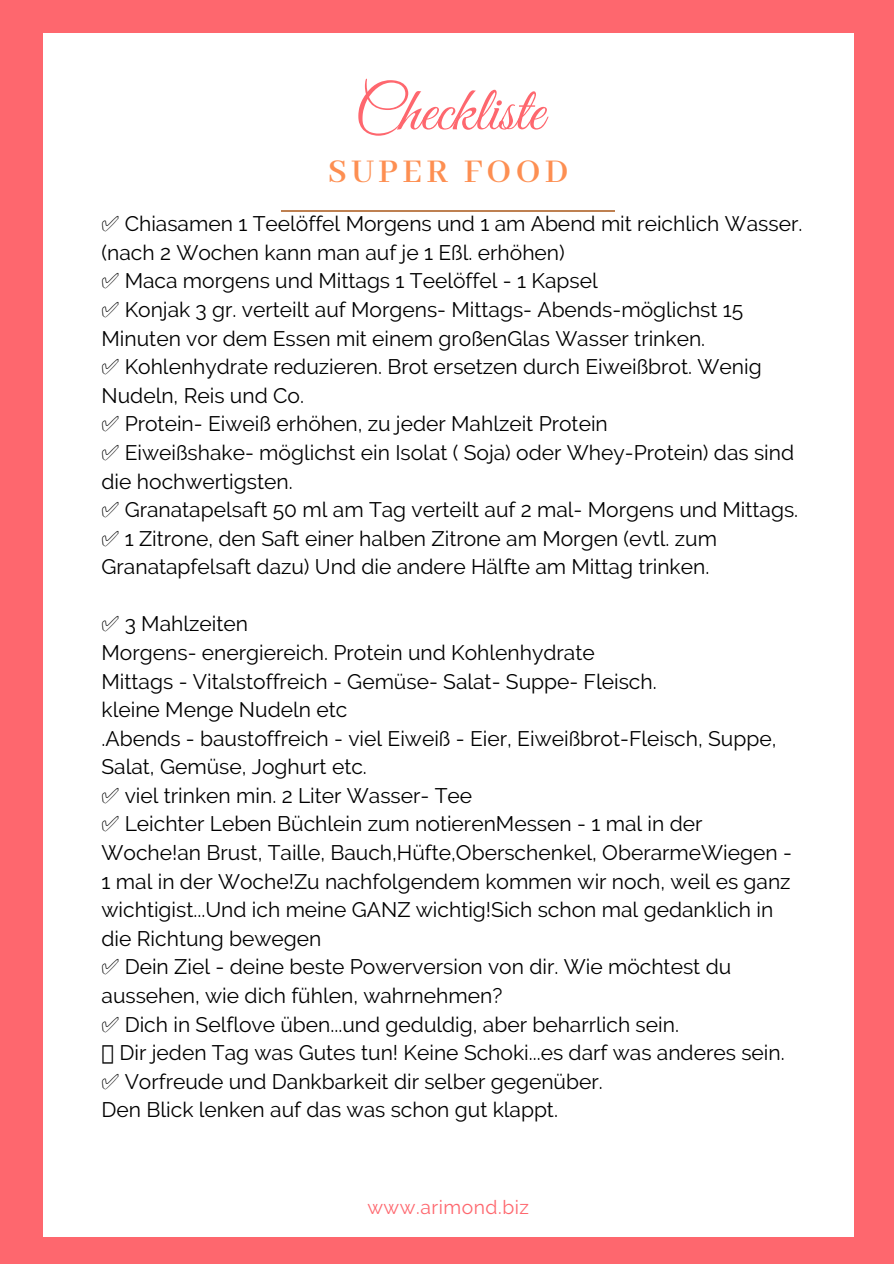
<style>
.page{position:relative;width:894px;height:1264px;background:#fff}
.page>*{position:absolute;margin:0;border:0;box-sizing:border-box;transform-origin:0 0}
.t1{font:63px "Great Vibes";color:#fe676e}
.t2{font:600 36px "Abhaya Libre";letter-spacing:.12em;color:#fd8f52}
.t3{font:21px/28.5px "Raleway";color:#000}
.t4{font:19.35px "Raleway";letter-spacing:.03em;color:#fe676e}
.s1{font-family:"Free Serif"}
</style>
<div class="page">
<div style="left:0;top:0;width:893px;height:1263px;background:#fe676e"></div>
<div style="left:44px;top:34px;width:809px;height:1202px;background:#fff"></div>
<hr style="left:281px;top:211px;width:334px;height:1px;background:#be8051">
<h1 class="t1" style="left:354px;top:76px;width:191px">Checkliste</h1>
<h2 class="t2" style="left:328px;top:152px;width:242px">SUPER FOOD</h2>
<p class="t3" style="left:101px;top:210px;width:702px"><span class="s1">✅</span> Chiasamen 1 Teelöffel Morgens und 1 am Abend mit reichlich Wasser. (nach 2 Wochen kann man auf je 1 Eßl. erhöhen)<br><span class="s1">✅</span> Maca morgens und Mittags 1 Teelöffel - 1 Kapsel<br><span class="s1">✅</span> Konjak 3 gr. verteilt auf Morgens- Mittags- Abends-möglichst 15<br>Minuten vor dem Essen mit einem großenGlas Wasser trinken.<br><span class="s1">✅</span> Kohlenhydrate reduzieren. Brot ersetzen durch Eiweißbrot. Wenig Nudeln, Reis und Co.<br><span class="s1">✅</span> Protein- Eiweiß erhöhen, zu jeder Mahlzeit Protein<br><span class="s1">✅</span> Eiweißshake- möglichst ein Isolat ( Soja) oder Whey-Protein) das sind die hochwertigsten.<br><span class="s1">✅</span> Granatapelsaft 50 ml am Tag verteilt auf 2 mal- Morgens und Mittags. <span class="s1">✅</span> 1 Zitrone, den Saft einer halben Zitrone am Morgen (evtl. zum Granatapfelsaft dazu) Und die andere Hälfte am Mittag trinken.</p>
<p class="t3" style="left:101px;top:609px;width:691px"><span class="s1">✅</span> 3 Mahlzeiten<br>Morgens- energiereich. Protein und Kohlenhydrate<br>Mittags - Vitalstoffreich - Gemüse- Salat- Suppe- Fleisch.<br>kleine Menge Nudeln etc<br>.Abends - baustoffreich - viel Eiweiß - Eier, Eiweißbrot-Fleisch, Suppe, Salat, Gemüse, Joghurt etc.<br><span class="s1">✅</span> viel trinken min. 2 Liter Wasser- Tee<br><span class="s1">✅</span> Leichter Leben Büchlein zum notierenMessen - 1 mal in der Woche!an Brust, Taille, Bauch,Hüfte,Oberschenkel, OberarmeWiegen - 1 mal in der Woche!Zu nachfolgendem kommen wir noch, weil es ganz wichtigist...Und ich meine GANZ wichtig!Sich schon mal gedanklich in die Richtung bewegen<br><span class="s1">✅</span> Dein Ziel - deine beste Powerversion von dir. Wie möchtest du aussehen, wie dich fühlen, wahrnehmen?<br><span class="s1">✅</span> Dich in Selflove üben...und geduldig, aber beharrlich sein.</p>
<p class="t3" style="left:101px;top:1038px;width:684px;text-indent:18px">Dir jeden Tag was Gutes tun! Keine Schoki...es darf was anderes sein. <span class="s1">✅</span> Vorfreude und Dankbarkeit dir selber gegenüber.<br>Den Blick lenken auf das was schon gut klappt.</p>
<p class="t4" style="left:367px;top:1195px;width:163px">www.arimond.biz</p>
</div>
